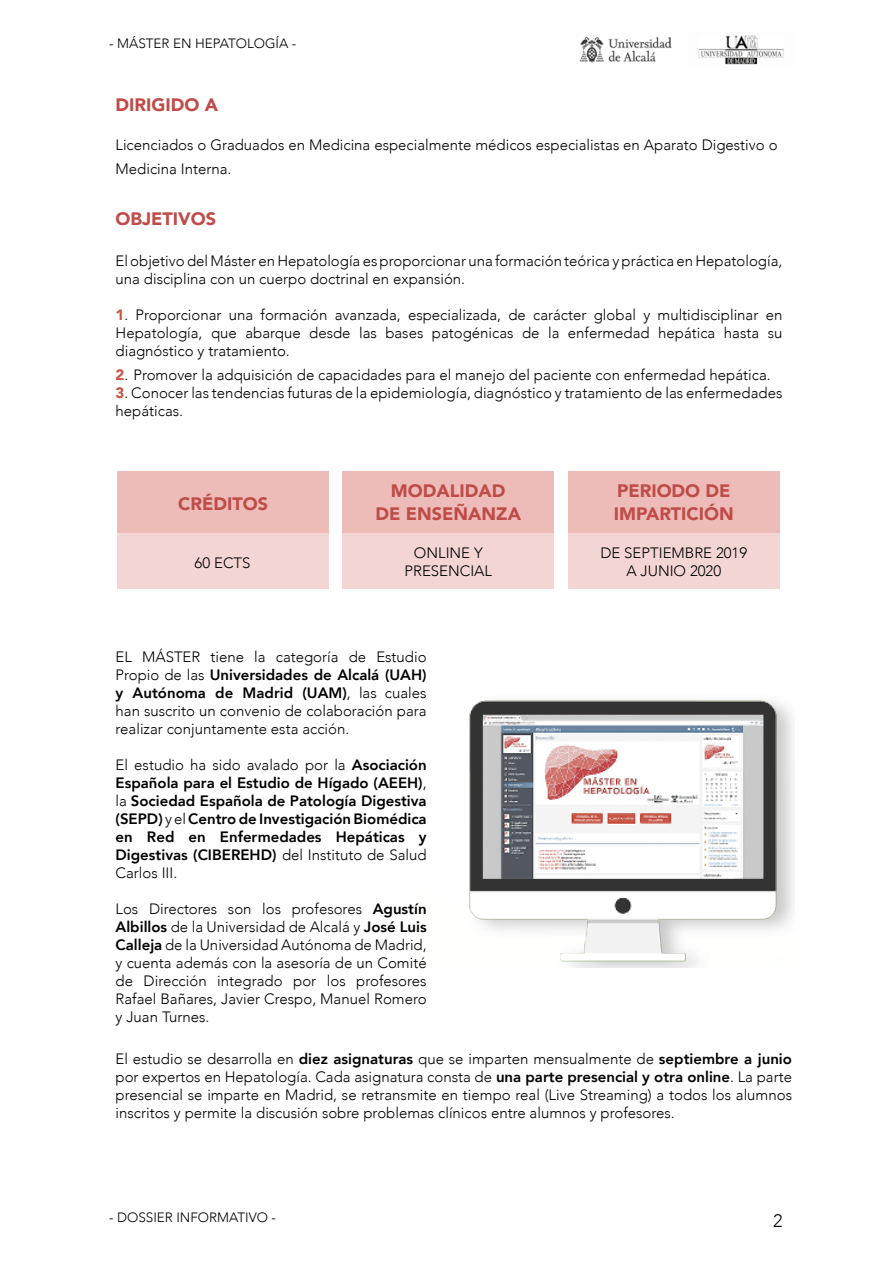
<style>
.page{position:relative;width:893px;height:1263px;background:#fff}
.page>*{position:absolute;margin:0;border:0;box-sizing:border-box;transform-origin:0 0}
.t1{font:900 18px/22.5px "Avenir";color:#bf4c49;text-align:center}
.t2{font:300 18px "Avenir";color:#000}
.t3{font:300 15px/18px "Avenir";color:#000;text-align:justify}
.t4{font:800 15px/18px "Avenir";color:#000;text-align:justify}
.t5{font:300 13.5px "Avenir";color:#000}
.s1{font-weight:900;color:#c65646}
.s2{font-weight:800}
.s3{font-weight:300}
</style>
<div class="page">
<img style="left:579px;top:37px;width:93px;height:26px">
<img style="left:698px;top:35px;width:86px;height:30px">
<div style="left:117px;top:471px;width:212px;height:118px;background:#f3d5d3"></div>
<div style="left:117px;top:471px;width:212px;height:62px;background:#edbcb8"></div>
<div style="left:568px;top:471px;width:212px;height:118px;background:#f3d5d3"></div>
<div style="left:568px;top:471px;width:212px;height:62px;background:#edbcb8"></div>
<div style="left:342px;top:471px;width:212px;height:118px;background:#f3d5d3"></div>
<div style="left:342px;top:471px;width:212px;height:62px;background:#edbcb8"></div>
<img style="left:469px;top:700px;width:325px;height:267px">
<p class="t5" style="left:109px;top:36px;width:189px">- MÁSTER EN HEPATOLOGÍA -</p>
<p class="t1" style="left:116px;top:93px;width:104px">DIRIGIDO A</p>
<p class="t3" style="left:116px;top:134px;width:663px;line-height:23.4px">Licenciados o Graduados en Medicina especialmente médicos especialistas en Aparato Digestivo o<br>Medicina Interna.</p>
<p class="t1" style="left:116px;top:207px;width:102px">OBJETIVOS</p>
<p class="t3" style="left:116px;top:252px;width:668px">El objetivo del Máster en Hepatología es proporcionar una formación teórica y práctica en Hepatología, una disciplina con un cuerpo doctrinal en expansión.</p>
<p class="t3" style="left:116px;top:306px;width:668px"><span class="s1">1</span>. Proporcionar una formación avanzada, especializada, de carácter global y multidisciplinar en Hepatología, que abarque desde las bases patogénicas de la enfermedad hepática hasta su diagnóstico y tratamiento.</p>
<p class="t3" style="left:116px;top:365px;width:657px"><span class="s1">2</span>. Promover la adquisición de capacidades para el manejo del paciente con enfermedad hepática.</p>
<p class="t3" style="left:116px;top:383px;width:668px"><span class="s1">3</span>. Conocer las tendencias futuras de la epidemiología, diagnóstico y tratamiento de las enfermedades hepáticas.</p>
<p class="t1" style="left:178px;top:492px;width:91px">CRÉDITOS</p>
<p class="t1" style="left:376px;top:479px;width:147px">MODALIDAD<br>DE ENSEÑANZA</p>
<p class="t1" style="left:614px;top:479px;width:121px;text-align:left">PERIODO DE<br>IMPARTICIÓN</p>
<p class="t3" style="left:195px;top:554px;width:57px">60 ECTS</p>
<p class="t3" style="left:405px;top:544px;width:89px;text-align:center">ONLINE Y<br>PRESENCIAL</p>
<p class="t3" style="left:600px;top:544px;width:148px;text-align:center">DE SEPTIEMBRE 2019<br>A JUNIO 2020</p>
<p class="t3" style="left:116px;top:648px;width:313px">EL MÁSTER tiene la categoría de Estudio Propio de las <span class="s2">Universidades de Alcalá (UAH) y Autónoma de Madrid (UAM)</span>, las cuales han suscrito un convenio de colaboración para realizar conjuntamente esta acción.</p>
<p class="t4" style="left:116px;top:756px;width:313px"><span class="s3">El estudio ha sido avalado por la</span> Asociación Española para el Estudio de Hígado (AEEH)<span class="s3">, la</span> Sociedad Española de Patología Digestiva (SEPD) <span class="s3">y el</span> Centro de Investigación Biomédica en Red en Enfermedades Hepáticas y Digestivas (CIBEREHD) <span class="s3">del Instituto de Salud Carlos III.</span></p>
<p class="t3" style="left:116px;top:900px;width:313px">Los Directores son los profesores <span class="s2">Agustín Albillos</span> de la Universidad de Alcalá y <span class="s2">José Luis Calleja</span> de la Universidad Autónoma de Madrid, y cuenta además con la asesoría de un Comité de Dirección integrado por los profesores Rafael Bañares, Javier Crespo, Manuel Romero y Juan Turnes.</p>
<p class="t3" style="left:116px;top:1050px;width:678px">El estudio se desarrolla en <span class="s2">diez asignaturas</span> que se imparten mensualmente de <span class="s2">septiembre a junio </span>por expertos en Hepatología. Cada asignatura consta de <span class="s2">una parte presencial y otra online</span>. La parte presencial se imparte en Madrid, se retransmite en tiempo real (Live Streaming) a todos los alumnos inscritos y permite la discusión sobre problemas clínicos entre alumnos y profesores.</p>
<p class="t5" style="left:109px;top:1210px;width:168px">- DOSSIER INFORMATIVO -</p>
<p class="t2" style="left:773px;top:1210px;width:11px">2</p>
</div>
